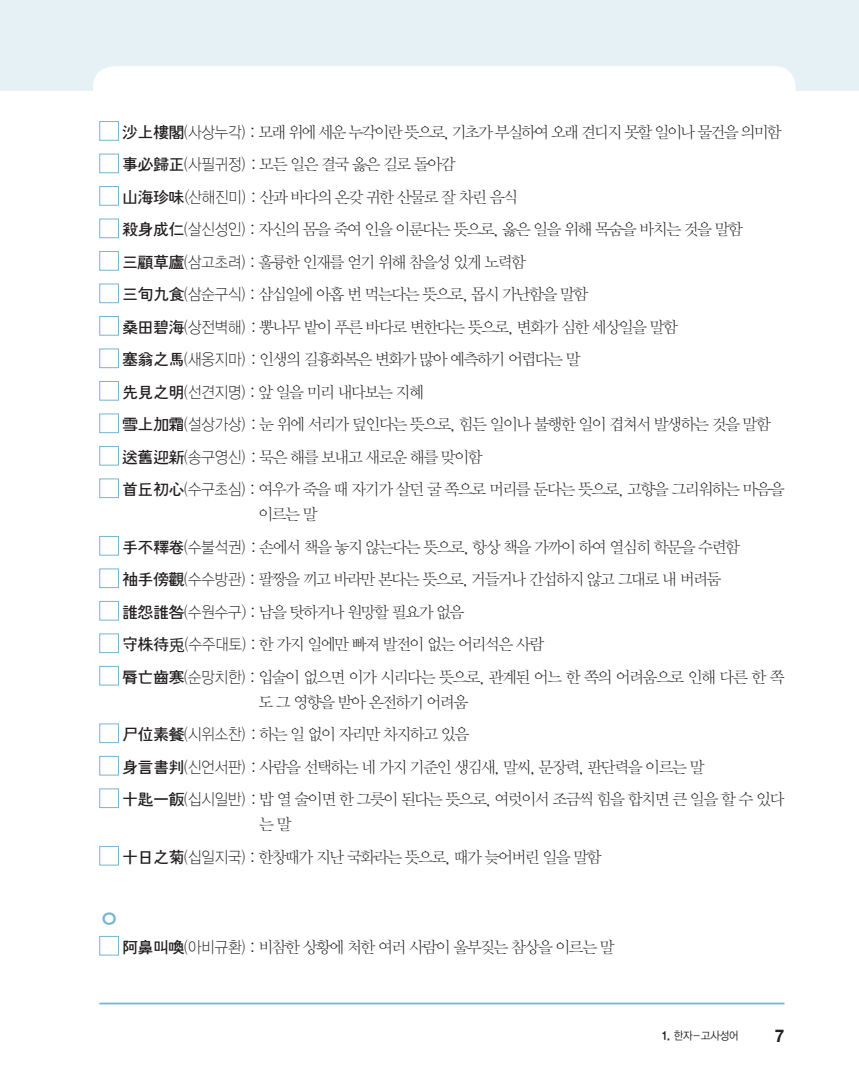
<style>
.page{position:relative;width:859px;height:1092px;background:#fff}
.page>*{position:absolute;margin:0;border:0;box-sizing:border-box;transform-origin:0 0}
.t1{font:24.5px "YDVYGO Std 14";color:#76b4cf;scale:.9 1}
.t2{font:700 17.5px "Helvetica Neue LT Std";color:#231f20}
.t3{font:16.1px/32.6px "YDVY Mj O Std 11";letter-spacing:-.09em;color:#231f20}
.t4{font:11.38px "YDVYGO Std 12";letter-spacing:-.01em;color:#231f20;scale:.9 1}
.s1{font-family:"YDVYGO Std 13"}
.s2{font-family:"YDVYGO Std 11"}
.s3{font-family:"Noto Sans CJ Kkr"}
.s4{font-family:"YDVYGO Std 15"}
</style>
<div class="page">
<hr style="left:99px;top:1002px;width:685px;height:2px;background:#76b4cf">
<div style="left:0;top:0;width:858px;height:90px;background:#e6f1f6"></div>
<div style="left:93px;top:66px;width:702px;height:49px;background:#fff;border-radius:21px"></div>
<div style="left:99px;top:121px;width:20px;height:20px;border:1px solid #76b4cf"></div>
<div style="left:99px;top:154px;width:20px;height:19px;border:1px solid #76b4cf"></div>
<div style="left:99px;top:186px;width:20px;height:20px;border:1px solid #76b4cf"></div>
<div style="left:99px;top:218px;width:20px;height:20px;border:1px solid #76b4cf"></div>
<div style="left:99px;top:251px;width:20px;height:20px;border:1px solid #76b4cf"></div>
<div style="left:99px;top:283px;width:20px;height:20px;border:1px solid #76b4cf"></div>
<div style="left:99px;top:316px;width:20px;height:19px;border:1px solid #76b4cf"></div>
<div style="left:99px;top:348px;width:20px;height:20px;border:1px solid #76b4cf"></div>
<div style="left:99px;top:381px;width:20px;height:19px;border:1px solid #76b4cf"></div>
<div style="left:99px;top:413px;width:20px;height:20px;border:1px solid #76b4cf"></div>
<div style="left:99px;top:446px;width:20px;height:19px;border:1px solid #76b4cf"></div>
<div style="left:99px;top:478px;width:20px;height:20px;border:1px solid #76b4cf"></div>
<div style="left:99px;top:536px;width:20px;height:19px;border:1px solid #76b4cf"></div>
<div style="left:99px;top:568px;width:20px;height:20px;border:1px solid #76b4cf"></div>
<div style="left:99px;top:601px;width:20px;height:19px;border:1px solid #76b4cf"></div>
<div style="left:99px;top:633px;width:20px;height:20px;border:1px solid #76b4cf"></div>
<div style="left:99px;top:666px;width:20px;height:19px;border:1px solid #76b4cf"></div>
<div style="left:99px;top:723px;width:20px;height:20px;border:1px solid #76b4cf"></div>
<div style="left:99px;top:755px;width:20px;height:20px;border:1px solid #76b4cf"></div>
<div style="left:99px;top:788px;width:20px;height:20px;border:1px solid #76b4cf"></div>
<div style="left:99px;top:845px;width:20px;height:20px;border:1px solid #76b4cf"></div>
<div style="left:99px;top:935px;width:20px;height:20px;border:1px solid #76b4cf"></div>
<p class="t3" style="left:122px;top:116px;width:663px"><span class="s1">沙上樓閣</span><span class="s2">(사상누각)</span> : 모래 위에 세운 누각이란 뜻으로, 기초가 부실하여 오래 견디지 못할 일이나 물건을 의미함<span class="s1">事必歸正</span><span class="s2">(사필귀정)</span> : 모든 일은 결국 옳은 길로 돌아감<br><span class="s1">山海珍味</span>(<span class="s2">산해진미)</span> : 산과 바다의 온갖 귀한 산물로 잘 차린 음식<br><span class="s1">殺身成仁</span><span class="s2">(살신성인)</span> : 자신의 몸을 죽여 인을 이룬다는 뜻으로, 옳은 일을 위해 목숨을 바치는 것을 말함<br><span class="s1">三顧草廬</span><span class="s2">(삼고초려)</span> : 훌륭한 인재를 얻기 위해 참을성 있게 노력함<br><span class="s1">三旬九食</span><span class="s2">(삼순구식)</span> : 삼십일에 아홉 번 먹는다는 뜻으로, 몹시 가난함을 말함<br><span class="s1">桑田碧海</span><span class="s2">(상전벽해)</span> : 뽕나무 밭이 푸른 바다로 변한다는 뜻으로, 변화가 심한 세상일을 말함<br><span class="s1">塞翁之馬</span><span class="s2">(새옹지마)</span> : 인생의 길흉화복은 변화가 많아 예측하기 어렵다는 말<br><span class="s1">先見之明</span><span class="s2">(선견지명)</span> : 앞 일을 미리 내다보는 지혜<br><span class="s1">雪上加霜</span><span class="s2">(설상가상)</span> : 눈 위에 서리가 덮인다는 뜻으로, 힘든 일이나 불행한 일이 겹쳐서 발생하는 것을 말함<span class="s1">送舊迎新</span><span class="s2">(송구영신)</span> : 묵은 해를 보내고 새로운 해를 맞이함<br><span class="s1">首丘初心</span><span class="s2">(수구초심)</span> : 여우가 죽을 때 자기가 살던 굴 쪽으로 머리를 둔다는 뜻으로, 고향을 그리워하는 마음을</p>
<p class="t3" style="left:122px;top:498px;width:663px;text-indent:136px">이르는 말<br><span class="s1">手不釋卷</span><span class="s2">(수불석권)</span> : 손에서 책을 놓지 않는다는 뜻으로, 항상 책을 가까이 하여 열심히 학문을 수련함<br><span class="s1">袖手傍觀</span><span class="s2">(수수방관)</span> : 팔짱을 끼고 바라만 본다는 뜻으로, 거들거나 간섭하지 않고 그대로 내 버려둠<br><span class="s1">誰怨誰咎</span><span class="s2">(수원수구</span>) : 남을 탓하거나 원망할 필요가 없음<br><span class="s1">守株待</span><span class="s3">兎</span><span class="s2">(수주대토)</span> : 한 가지 일에만 빠져 발전이 없는 어리석은 사람<br><span class="s1">脣亡齒寒</span><span class="s2">(순망치한)</span> : 입술이 없으면 이가 시리다는 뜻으로, 관계된 어느 한 쪽의 어려움으로 인해 다른 한 쪽</p>
<p class="t3" style="left:122px;top:686px;width:663px;text-indent:136px">도 그 영향을 받아 온전하기 어려움<br><span class="s1">尸位素餐</span><span class="s2">(시위소찬)</span> : 하는 일 없이 자리만 차지하고 있음<br><span class="s1">身言書判</span><span class="s2">(신언서판)</span> : 사람을 선택하는 네 가지 기준인 생김새, 말씨, 문장력, 판단력을 이르는 말<br><span class="s1">十匙一飯</span><span class="s2">(십시일반)</span> : 밥 열 술이면 한 그릇이 된다는 뜻으로, 여럿이서 조금씩 힘을 합치면 큰 일을 할 수 있다</p>
<p class="t3" style="left:122px;top:808px;width:480px;text-indent:137px">는 말<br><span class="s1">十日之菊</span><span class="s2">(십일지국)</span> : 한창때가 지난 국화라는 뜻으로, 때가 늦어버린 일을 말함</p>
<h1 class="t1" style="left:99px;top:906px;width:24px">ㅇ</h1>
<p class="t3" style="left:122px;top:931px;width:493px"><span class="s1">阿鼻叫喚</span><span class="s2">(아비규환)</span> : 비참한 상황에 처한 여러 사람이 울부짖는 참상을 이르는 말</p>
<p class="t4" style="left:662px;top:1030px;width:86px"><span class="s4">1.</span> 한자-고사성어</p>
<p class="t2" style="left:774px;top:1024px;width:11px">7</p>
</div>
